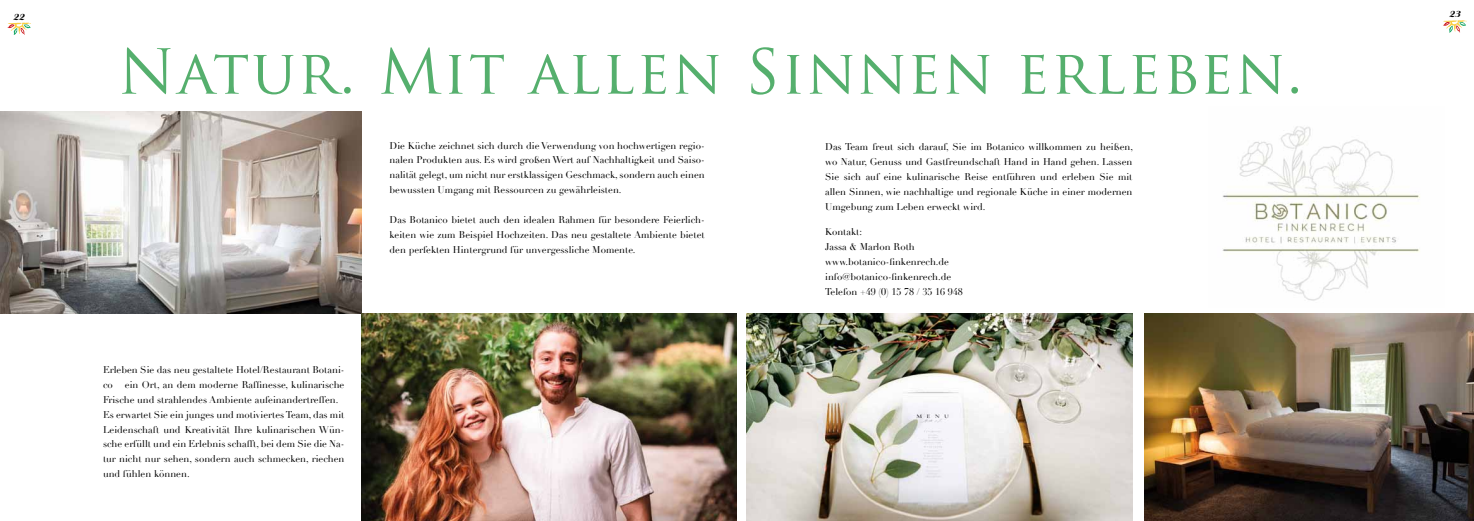
<style>
.page{position:relative;width:1474px;height:521px;background:#fff}
.page>*{position:absolute;margin:0;border:0;box-sizing:border-box;transform-origin:0 0}
.t1{font:60.38px "Trajan Pro";letter-spacing:.03em;color:#55af6d}
.t2{font:italic 10.5px "Ariston";color:#000}
.t3{font:9.62px/14.9px "Didot";color:#000;text-align:justify}
</style>
<div class="page">
<img style="left:0;top:112px;width:361px;height:201px">
<img style="left:1144px;top:313px;width:329px;height:208px">
<img style="left:361px;top:313px;width:376px;height:208px">
<img style="left:747px;top:313px;width:385px;height:208px">
<svg style="left:1443px;top:20px;width:23px;height:13px"></svg>
<svg style="left:7px;top:23px;width:24px;height:12px"></svg>
<img style="left:1222px;top:126px;width:198px;height:175px">
<p class="t2" style="left:14px;top:11px;width:13px">22</p>
<h1 class="t1" style="left:118px;top:33px;width:1185px">Natur. Mit allen Sinnen erleben.</h1>
<p class="t3" style="left:103px;top:362px;width:243px;text-align:left">Erleben Sie das neu gestaltete Hotel/Restaurant Botani&shy;co – ein Ort, an dem moderne Raffinesse, kulinarische Frische und strahlendes Ambiente aufeinandertreffen.<br>Es erwartet Sie ein junges und motiviertes Team, das mit Leidenschaft und Kreativität Ihre kulinarischen Wün&shy;sche erfüllt und ein Erlebnis schafft, bei dem Sie die Na&shy;tur nicht nur sehen, sondern auch schmecken, riechen und fühlen können.</p>
<p class="t3" style="left:389px;top:138px;width:316px">Die Küche zeichnet sich durch die Verwendung von hochwertigen regio&shy;nalen Produkten aus. Es wird großen Wert auf Nachhaltigkeit und Saiso&shy;nalität gelegt, um nicht nur erstklassigen Geschmack, sondern auch einen bewussten Umgang mit Ressourcen zu gewährleisten.</p>
<p class="t3" style="left:389px;top:212px;width:316px">Das Botanico bietet auch den idealen Rahmen für besondere Feierlich&shy;keiten wie zum Beispiel Hochzeiten. Das neu gestaltete Ambiente bietet den perfekten Hintergrund für unvergessliche Momente.</p>
<p class="t3" style="left:825px;top:140px;width:309px">Das Team freut sich darauf, Sie im Botanico willkommen zu heißen, wo Natur, Genuss und Gastfreundschaft Hand in Hand gehen. Lassen Sie sich auf eine kulinarische Reise entführen und erleben Sie mit allen Sinnen, wie nachhaltige und regionale Küche in einer modernen Umgebung zum Leben erweckt wird.</p>
<p class="t3" style="left:825px;top:225px;width:139px;text-align:left">Kontakt:<br>Jassa &amp; Marlon Roth www.botanico-finkenrech.de info@botanico-finkenrech.de<br>Telefon +49 (0) 15 78 / 35 16 948</p>
<p class="t2" style="left:1449px;top:8px;width:13px">23</p>
</div>
